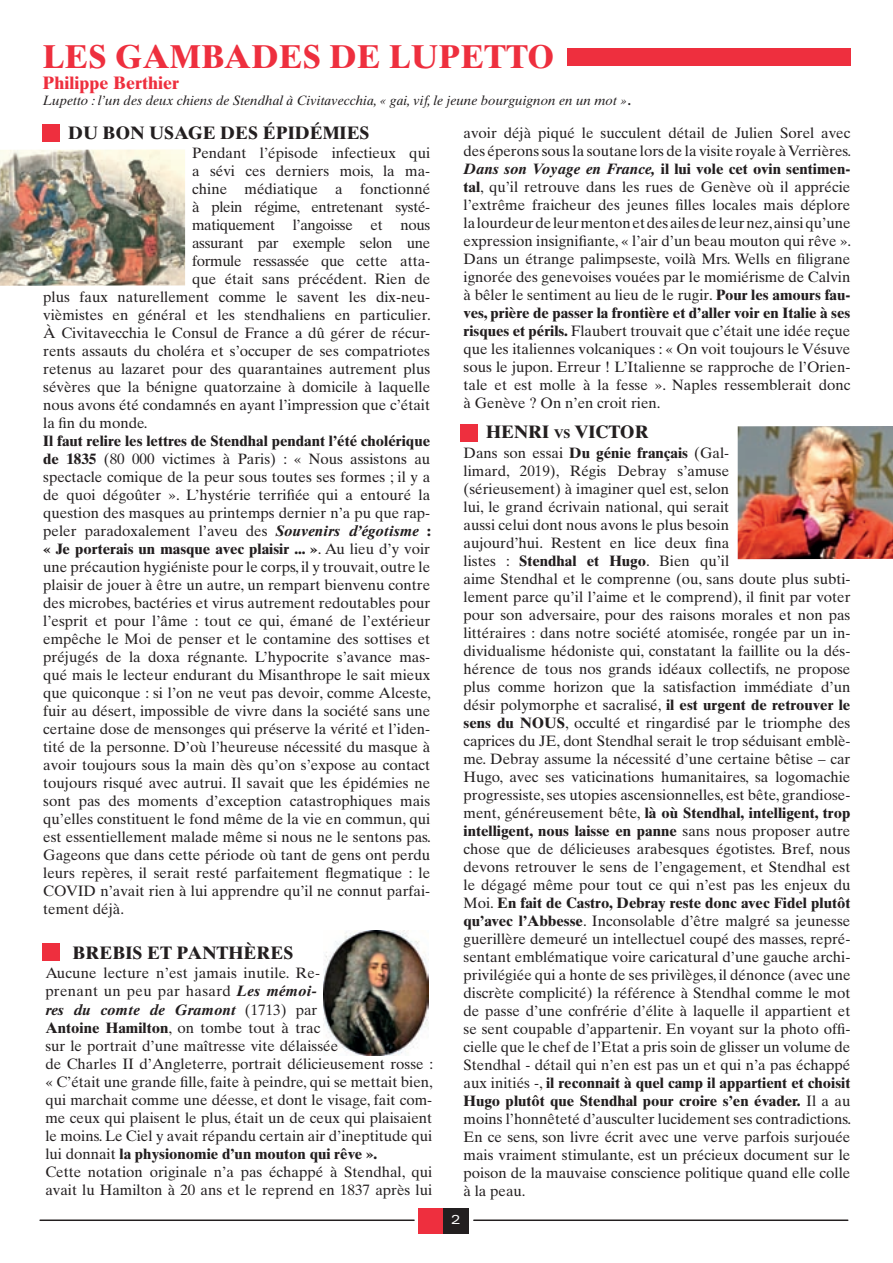
<style>
.page{position:relative;width:893px;height:1263px;background:#fff}
.page>*{position:absolute;margin:0;border:0;box-sizing:border-box;transform-origin:0 0}
.t1{font:700 33px "Times Ten";color:#ee2f3e}
.t2{font:700 18px "Times Ten";color:#231f20}
.t3{font:700 18px "Times Ten";color:#ee2f3e}
.t4{font:15px/18px "Times Ten";color:#231f20;text-align:justify}
.t5{font:15px "Times Ten";letter-spacing:-.025em;color:#231f20}
.t6{font:italic 13.5px "Times Ten";color:#231f20}
.t7{font:expanded 12px "Unitus B";color:#fff}
.s1{font-style:normal;font-size:18px}
.s2{font-weight:700}
.s3{font-weight:700;font-style:italic}
.s4{font-size:12.6px}
</style>
<div class="page">
<img style="left:323px;top:930px;width:106px;height:125px">
<hr style="left:40px;top:1219px;width:374px;height:2px;background:#231f20">
<hr style="left:474px;top:1219px;width:374px;height:2px;background:#231f20">
<div style="left:418px;top:1208px;width:25px;height:25px;background:#ee2f3e"></div>
<div style="left:443px;top:1208px;width:26px;height:25px;background:#231f20"></div>
<div style="left:567px;top:49px;width:283px;height:17px;background:#ee2f3e"></div>
<div style="left:43px;top:125px;width:17px;height:17px;background:#ee2f3e"></div>
<img style="left:0;top:149px;width:185px;height:137px">
<div style="left:461px;top:424px;width:17px;height:17px;background:#ee2f3e"></div>
<div style="left:43px;top:943px;width:17px;height:17px;background:#ee2f3e"></div>
<img style="left:738px;top:426px;width:155px;height:133px">
<h1 class="t1" style="left:43px;top:36px;width:510px">LES GAMBAD ES DE LUPETTO</h1>
<p class="t3" style="left:43px;top:71px;width:138px">Philippe Berthier</p>
<p class="t6" style="left:43px;top:92px;width:590px">Lupetto : l’un des deux chiens de Stendhal à Civitavecchia, « gai, vif, le jeune bourguignon en un mot »<span class="s1">.</span></p>
<p class="t4" style="left:192px;top:144px;width:239px">Pendant l’épisode infectieux qui</p>
<p class="t4" style="left:192px;top:162px;width:240px">a sévi ces derniers mois, la ma-</p>
<p class="t4" style="left:192px;top:180px;width:239px">chine médiatique a fonctionné</p>
<p class="t5" style="left:192px;top:198px;width:239px">à plein régime, entretenant systé-</p>
<p class="t5" style="left:192px;top:216px;width:239px">matiquement l’angoisse et nous</p>
<p class="t5" style="left:192px;top:234px;width:239px">assurant par exemple selon une</p>
<p class="t5" style="left:192px;top:252px;width:239px">formule ressassée que cette atta-</p>
<p class="t4" style="left:192px;top:270px;width:240px">que était sans précédent. Rien de</p>
<p class="t4" style="left:43px;top:288px;width:388px">plus faux naturellement comme le savent les dix-neu-</p>
<p class="t4" style="left:43px;top:306px;width:389px">vièmistes en général et les stendhaliens en particulier.</p>
<p class="t4" style="left:43px;top:324px;width:388px">À Civitavecchia le Consul de France a dû gérer de récur-</p>
<p class="t4" style="left:43px;top:342px;width:388px">rents assauts du choléra et s’occuper de ses compatriotes</p>
<p class="t4" style="left:43px;top:360px;width:388px">retenus au lazaret pour des quarantaines autrement plus</p>
<p class="t4" style="left:43px;top:378px;width:388px">sévères que la bénigne quatorzaine à domicile à laquelle</p>
<p class="t4" style="left:43px;top:396px;width:388px">nous avons été condamnés en ayant l’impression que c’était</p>
<p class="t4" style="left:43px;top:414px;width:106px">la fin du monde.</p>
<p class="t4" style="left:43px;top:432px;width:389px"><span class="s2">Il faut relire les lettres de Stendhal pendant l’été cholérique de 1835</span> (80 000 victimes à Paris) : « Nous assistons au spectacle comique de la peur sous toutes ses formes ; il y a de quoi dégoûter ». L’hystérie terrifiée qui a entouré la question des masques au printemps dernier n’a pu que rap&shy;peler paradoxalement l’aveu des <span class="s3">Souvenirs d’égotisme</span> <span class="s2">: « Je porterais un masque avec plaisir ... »</span>. Au lieu d’y voir une précaution hygiéniste pour le corps, il y trouvait, outre le plaisir de jouer à être un autre, un rempart bienvenu contre des microbes, bactéries et virus autrement redoutables pour l’esprit et pour l’âme : tout ce qui, émané de l’extérieur empêche le Moi de penser et le contamine des sottises et préjugés de la doxa régnante. L’hypocrite s’avance mas&shy;qué mais le lecteur endurant du Misanthrope le sait mieux que quiconque : si l’on ne veut pas devoir, comme Alceste, fuir au désert, impossible de vivre dans la société sans une certaine dose de mensonges qui préserve la vérité et l’iden&shy;tité de la personne. D’où l’heureuse nécessité du masque à avoir toujours sous la main dès qu’on s’expose au contact toujours risqué avec autrui. Il savait que les épidémies ne sont pas des moments d’exception catastrophiques mais qu’elles constituent le fond même de la vie en commun, qui est essentiellement malade même si nous ne le sentons pas.<br>Gageons que dans cette période où tant de gens ont perdu leurs repères, il serait resté parfaitement flegmatique : le COVID n’avait rien à lui apprendre qu’il ne connut parfai&shy;tement déjà.</p>
<p class="t2" style="left:68px;top:122px;width:268px">Du bon usage des épidémie</p>
<p class="t2" style="left:360px;top:122px;width:12px">s</p>
<p class="t4" style="left:463px;top:123px;width:389px">avoir déjà piqué le succulent détail de Julien Sorel avec des éperons sous la soutane lors de la visite royale à Verrières.<br><span class="s3">Dans son Voyage en France,</span> <span class="s2">il lui vole cet ovin sentimen&shy;tal</span>, qu’il retrouve dans les rues de Genève où il apprécie l’extrême fraicheur des jeunes filles locales mais déplore la lourdeur de leur menton et des ailes de leur nez, ainsi qu’une expression insignifiante, « l’air d’un beau mouton qui rêve ».<br>Dans un étrange palimpseste, voilà Mrs. Wells en filigrane ignorée des genevoises vouées par le momiérisme de Calvin à bêler le sentiment au lieu de le rugir. <span class="s2">Pour les amours fau&shy;ves, prière de passer la frontière et d’aller voir en Italie à ses risques et périls.</span> Flaubert trouvait que c’était une idée reçue que les italiennes volcaniques : « On voit toujours le Vésuve sous le jupon. Erreur ! L’Italienne se rapproche de l’Orien&shy;tale et est molle à la fesse ». Naples ressemblerait donc à Genève ? On n’en croit rien.</p>
<p class="t2" style="left:486px;top:421px;width:164px">Henri <span class="s4">vs</span> Victor</p>
<p class="t4" style="left:463px;top:444px;width:388px;text-align:left">Dans son essai <span class="s2">Du génie français</span> (Gal-<br>limard, 2019), Régis Debray s’amuse<br>(sérieusement) à imaginer quel est, selon<br>lui, le grand écrivain national, qui serait<br>aussi celui dont nous avons le plus besoin<br>aujourd’hui. Restent en lice deux fina<br>listes : <span class="s2">Stendhal et Hugo</span>. Bien qu’il<br>aime Stendhal et le comprenne (ou, sans doute plus subti&shy;lement parce qu’il l’aime et le comprend), il finit par voter pour son adversaire, pour des raisons morales et non pas littéraires : dans notre société atomisée, rongée par un in&shy;dividualisme hédoniste qui, constatant la faillite ou la dés&shy;hérence de tous nos grands idéaux collectifs, ne propose plus comme horizon que la satisfaction immédiate d’un désir polymorphe et sacralisé, <span class="s2">il est urgent de retrouver le sens du NOUS</span></p>
<p class="t4" style="left:463px;top:714px;width:389px;text-indent:102px">, occulté et ringardisé par le triomphe des caprices du JE, dont Stendhal serait le trop séduisant emblè&shy;me. Debray assume la nécessité d’une certaine bêtise – car Hugo, avec ses vaticinations humanitaires, sa logomachie progressiste, ses utopies ascensionnelles, est bête, grandiose&shy;ment, généreusement bête, <span class="s2">là où Stendhal, intelligent, trop intelligent, nous laisse en panne</span> sans nous proposer autre chose que de délicieuses arabesques égotistes. Bref, nous devons retrouver le sens de l’engagement, et Stendhal est le dégagé même pour tout ce qui n’est pas les enjeux du Moi. <span class="s2">En fait de Castro, Debray reste donc avec Fidel plutôt qu’avec l’Abbesse</span>. Inconsolable d’être malgré sa jeunesse guerillère demeuré un intellectuel coupé des masses, repré&shy;sentant emblématique voire caricatural d’une gauche archi&shy;privilégiée qui a honte de ses privilèges, il dénonce (avec une discrète complicité) la référence à Stendhal comme le mot de passe d’une confrérie d’élite à laquelle il appartient et se sent coupable d’appartenir. En voyant sur la photo offi&shy;cielle que le chef de l’Etat a pris soin de glisser un volume de Stendhal - détail qui n’en est pas un et qui n’a pas échappé aux initiés -, <span class="s2">il reconnait à quel camp il appartient et choisit Hugo plutôt que Stendhal pour croire s’en évader.</span> Il a au moins l’honnêteté d’ausculter lucidement ses contradictions.<br>En ce sens, son livre écrit avec une verve parfois surjouée mais vraiment stimulante, est un précieux document sur le poison de la mauvaise conscience politique quand elle colle à la peau.</p>
<p class="t2" style="left:73px;top:942px;width:145px">Brebis et panth</p>
<p class="t2" style="left:244px;top:942px;width:52px">ères</p>
<p class="t4" style="left:45px;top:964px;width:389px;text-align:left">Aucune lecture n’est jamais inutile. Re-<br>prenant un peu par hasard <span class="s3">Les mémoi-<br>res du comte de Gramont</span> (1713) par<br><span class="s2">Antoine Hamilton</span>, on tombe tout à trac<br>sur le portrait d’une maîtresse vite délaissée<br>de Charles II d’Angleterre, portrait délicieusement rosse : « C’était une grande fille, faite à peindre, qui se mettait bien, qui marchait comme une déesse, et dont le visage, fait com&shy;me ceux qui plaisent le plus, était un de ceux qui plaisaient le moins. Le Ciel y avait répandu certain air d’ineptitude qui lui donnait <span class="s2">la physionomie d’un mouton qui rêve ».<br></span>Cette notation originale n’a pas échappé à Stendhal, qui avait lu Hamilton à 20 ans et le reprend en 1837 après lui</p>
<p class="t7" style="left:451px;top:1212px;width:12px">2</p>
</div>
